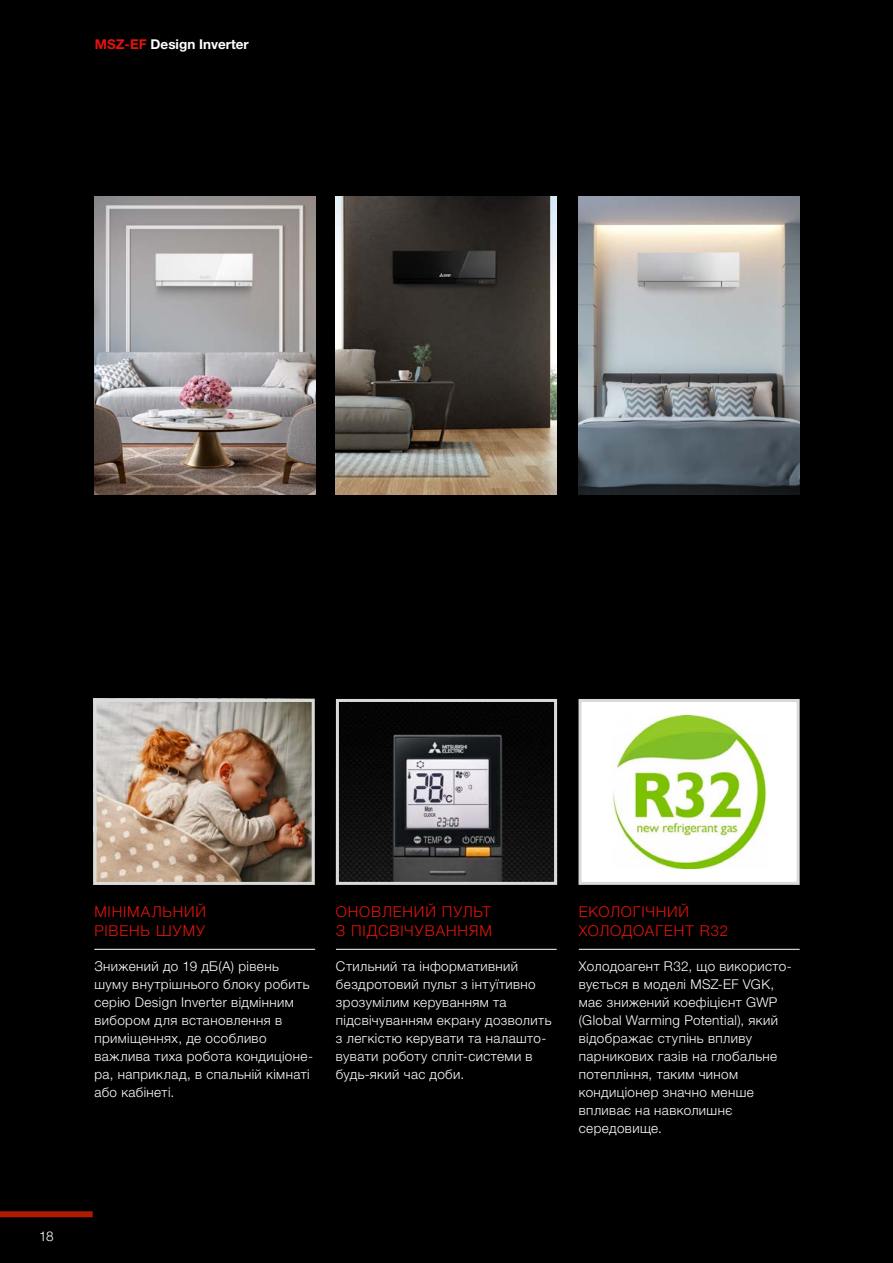
<style>
.page{position:relative;width:893px;height:1263px;background:#000}
.page>*{position:absolute;margin:0;border:0;box-sizing:border-box;transform-origin:0 0}
.t1{font:300 15px/18.8px "Helvetica Neue LTW1 G";letter-spacing:.055em;color:#e4140a}
.t2{font:300 13.5px/18px "Helvetica Neue LTW1 G";letter-spacing:.03em;color:#fff}
.t3{font:700 13.5px "Helvetica Neue LTW1 G";color:#fff}
.s1{color:#e4140a}
</style>
<div class="page">
<div style="left:0;top:1211px;width:93px;height:6px;background:#b01b00"></div>
<hr style="left:94px;top:949px;width:221px;height:1px;background:#fff">
<hr style="left:336px;top:949px;width:221px;height:1px;background:#fff">
<hr style="left:579px;top:949px;width:221px;height:1px;background:#fff">
<img style="left:95px;top:197px;width:221px;height:297px">
<img style="left:578px;top:197px;width:221px;height:297px">
<img style="left:336px;top:197px;width:221px;height:297px">
<img style="left:98px;top:703px;width:213px;height:178px">
<div style="left:94px;top:699px;width:221px;height:186px;border:3px solid #d9dada"></div>
<img style="left:340px;top:714px;width:213px;height:167px">
<div style="left:336px;top:699px;width:221px;height:186px;border:3px solid #d9dada"></div>
<div style="left:580px;top:700px;width:218px;height:183px;background:#fff"></div>
<img style="left:612px;top:715px;width:155px;height:153px">
<div style="left:578px;top:699px;width:222px;height:186px;border:3px solid #d9dada"></div>
<p class="t3" style="left:95px;top:36px;width:155px"><span class="s1">MSZ-EF</span> Design Inverter</p>
<p class="t2" style="left:39px;top:1227px;width:16px">18</p>
<p class="t1" style="left:94px;top:903px;width:113px">МІНІМАЛЬНИЙ<br>РІВЕНЬ ШУМУ</p>
<p class="t2" style="left:94px;top:957px;width:220px">Знижений до 19 дБ(А) рівень шуму внутрішнього блоку робить серію Design Inverter відмінним вибором для встановлення в приміщеннях, де особливо важлива тиха робота кондиціоне&shy;ра, наприклад, в спальній кімнаті або кабінеті.</p>
<p class="t1" style="left:336px;top:903px;width:157px">ОНОВЛЕНИЙ ПУЛЬТ<br>З ПІДСВІЧУВАННЯМ</p>
<p class="t2" style="left:336px;top:957px;width:217px">Стильний та інформативний бездротовий пульт з інтуїтивно зрозумілим керуванням та підсвічуванням екрану дозволить з легкістю керувати та налашто&shy;вувати роботу спліт-системи в будь-який час доби.</p>
<p class="t1" style="left:579px;top:903px;width:151px">ЕКОЛОГІЧНИЙ<br>ХОЛОДОАГЕНТ R32</p>
<p class="t2" style="left:579px;top:957px;width:214px">Холодоагент R32, що використо&shy;вується в моделі MSZ-EF VGK, має знижений коефіцієнт GWP (Global Warming Potential), який відображає ступінь впливу парникових газів на глобальне потепління, таким чином кондиціонер значно менше впливає на навколишнє середовище.</p>
</div>
